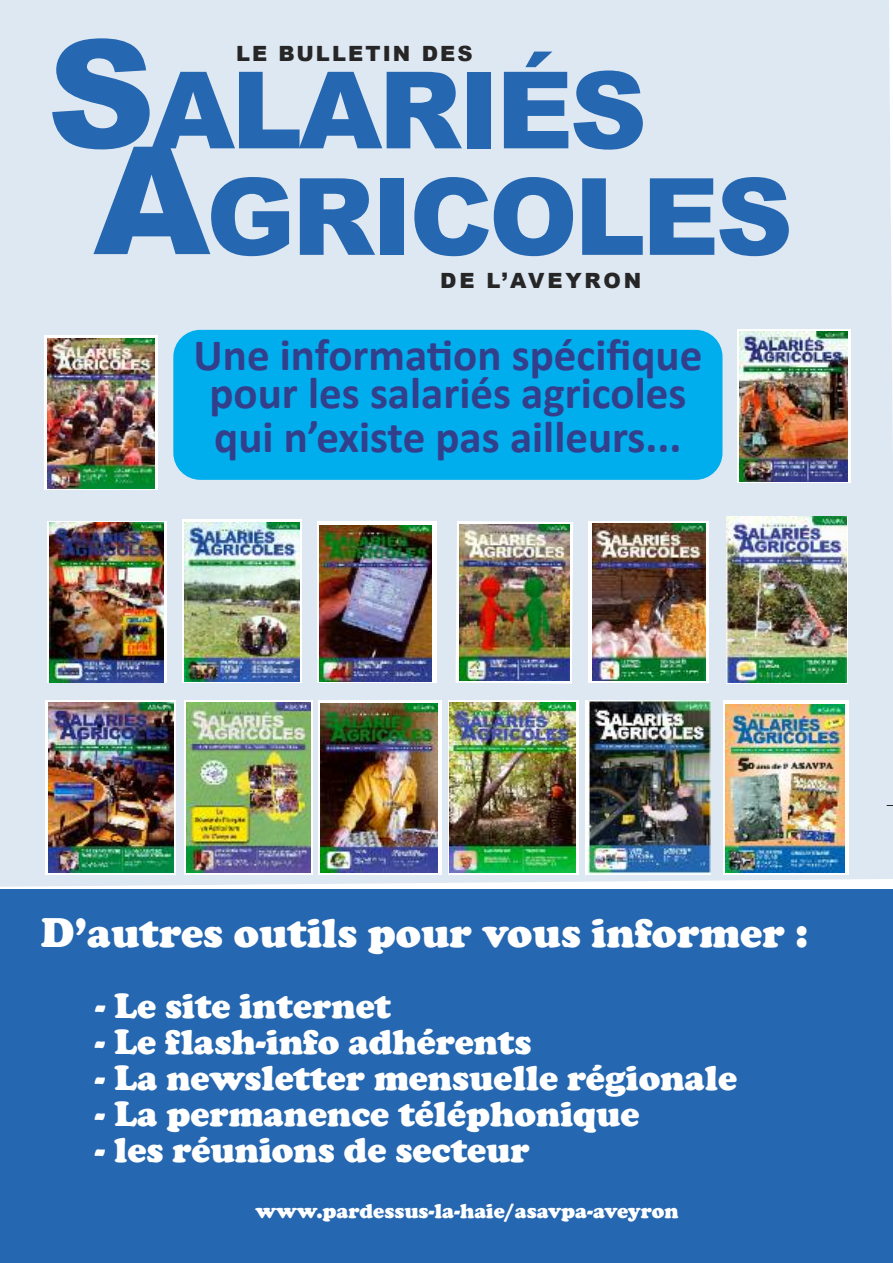
<style>
.page{position:relative;width:893px;height:1263px;background:#fff}
.page>*{position:absolute;margin:0;border:0;box-sizing:border-box;transform-origin:0 0}
.t1{font:900 106.8px/106.5px "Arial";letter-spacing:-.035em;color:#2567b0}
.t2{font:700 45px/37.5px "Calibri";color:#333f8b;text-align:center}
.t3{font:900 42px "Cooper";color:#fff}
.t4{font:900 36px "Cooper";color:#fff}
.t5{font:900 21px "Cooper";color:#fff}
.t6{font:900 21px "Arial";letter-spacing:.1em;color:#272627}
.t7{font:900 21px "Arial";letter-spacing:.135em;color:#272627}
.s1{font-size:150px}
</style>
<div class="page">
<div style="left:0;top:0;width:893px;height:887px;background:#dee8f3"></div>
<div style="left:723px;top:700px;width:126px;height:175px;background:#fff"></div>
<img style="left:725px;top:704px;width:120px;height:169px">
<div style="left:318px;top:700px;width:124px;height:175px;background:#fff"></div>
<img style="left:321px;top:703px;width:117px;height:170px">
<svg style="left:184px;top:700px;width:129px;height:175px"></svg>
<img style="left:187px;top:703px;width:123px;height:170px">
<svg style="left:586px;top:700px;width:125px;height:175px"></svg>
<img style="left:589px;top:701px;width:121px;height:172px">
<svg style="left:448px;top:700px;width:130px;height:175px"></svg>
<img style="left:450px;top:703px;width:126px;height:170px">
<div style="left:173px;top:330px;width:549px;height:150px;background:#00aded;border-radius:27px"></div>
<img style="left:727px;top:517px;width:120px;height:165px">
<svg style="left:46px;top:700px;width:130px;height:175px"></svg>
<img style="left:49px;top:703px;width:125px;height:169px">
<svg style="left:589px;top:521px;width:120px;height:162px"></svg>
<img style="left:592px;top:524px;width:114px;height:156px">
<svg style="left:456px;top:521px;width:117px;height:163px"></svg>
<img style="left:459px;top:525px;width:110px;height:156px">
<svg style="left:317px;top:521px;width:119px;height:162px"></svg>
<img style="left:320px;top:525px;width:111px;height:157px">
<svg style="left:182px;top:519px;width:120px;height:164px"></svg>
<img style="left:185px;top:522px;width:114px;height:159px">
<svg style="left:47px;top:521px;width:119px;height:162px"></svg>
<img style="left:50px;top:523px;width:113px;height:159px">
<svg style="left:737px;top:329px;width:113px;height:154px"></svg>
<img style="left:739px;top:331px;width:109px;height:150px">
<svg style="left:44px;top:336px;width:114px;height:154px"></svg>
<img style="left:47px;top:339px;width:108px;height:149px">
<div style="left:0;top:889px;width:893px;height:374px;background:#2567b0"></div>
<h1 class="t1" style="left:93px;top:53px;width:701px;text-indent:-46px"><span class="s1">S</span>ALARIÉS<br><span class="s1">A</span>GRICOLES</h1>
<p class="t6" style="left:236px;top:38px;width:238px">LE BULLETIN DES</p>
<p class="t7" style="left:440px;top:265px;width:202px">DE L’AVEYRON</p>
<p class="t2" style="left:193px;top:340px;width:510px">Une information spécifique pour les salariés agricoles</p>
<p class="t2" style="left:214px;top:422px;width:469px">qui n’existe pas ailleurs...</p>
<p class="t3" style="left:41px;top:909px;width:768px">D’autres outils pour vous informer :</p>
<p class="t4" style="left:95px;top:985px;width:298px">- Le site internet</p>
<p class="t4" style="left:95px;top:1021px;width:438px">- Le flash-info adhérents</p>
<p class="t4" style="left:95px;top:1057px;width:644px">- La newsletter mensuelle régionale</p>
<p class="t4" style="left:95px;top:1093px;width:546px">- La permanence téléphonique</p>
<p class="t4" style="left:95px;top:1129px;width:436px">- les réunions de secteur</p>
<p class="t5" style="left:255px;top:1199px;width:425px">www.pardessus-la-haie/asavpa-aveyron</p>
</div>
